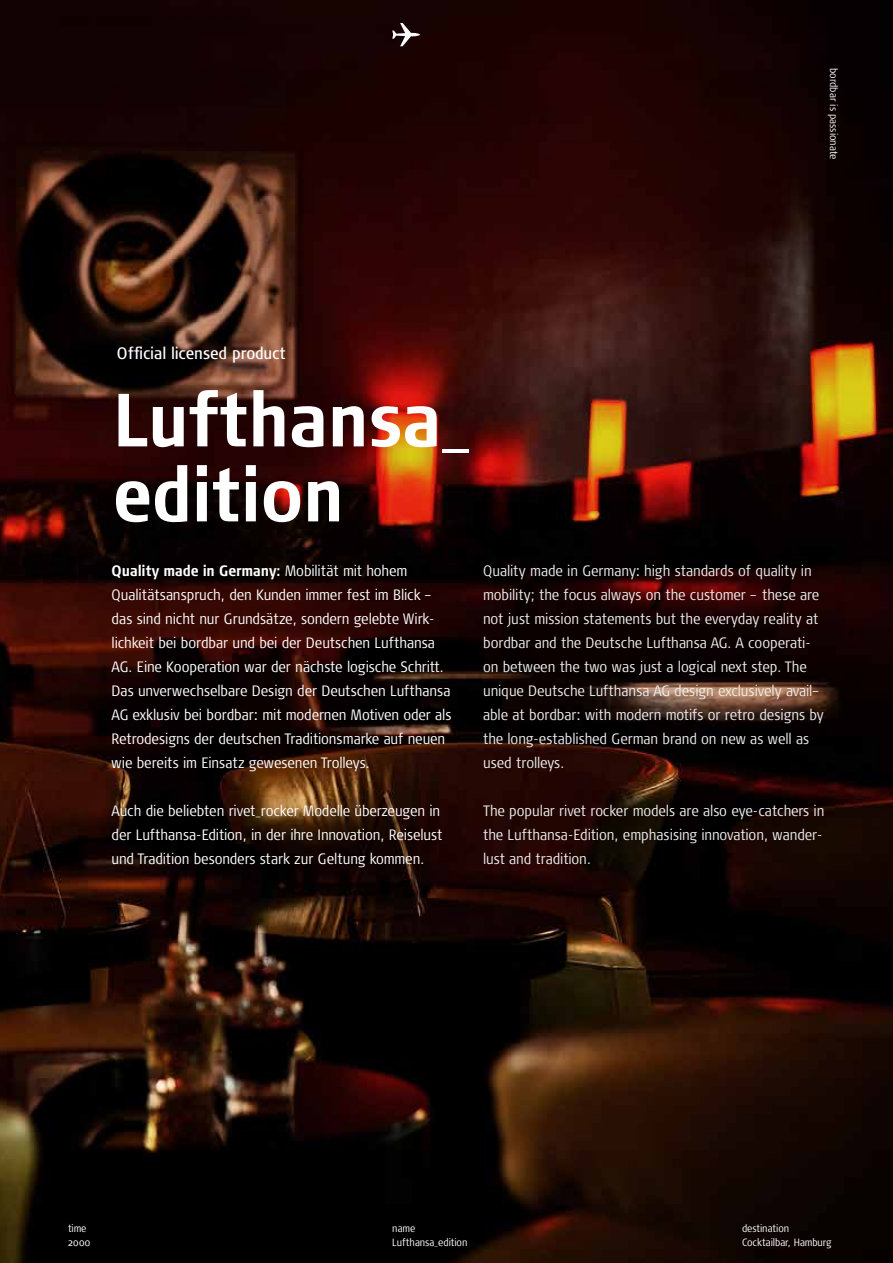
<style>
.page{position:relative;width:893px;height:1263px;background:#fff}
.page>*{position:absolute;margin:0;border:0;box-sizing:border-box;transform-origin:0 0}
.t1{font:700 condensed 75px/75px "Signa OT";color:#fff}
.t2{font:condensed 16.5px "Signa OT";letter-spacing:-.005em;color:#fff}
.t3{font:300 condensed 15px/24px "Signa OT";letter-spacing:-.01em;color:#fff}
.t4{font:300 condensed 15px/24px "Signa OT";letter-spacing:-.01em;color:#ededed}
.t5{font:300 condensed 10.5px/13.5px "Signa OT";letter-spacing:-.01em;color:#fff}
.s1{font-weight:700}
</style>
<div class="page">
<img style="left:0;top:0;width:893px;height:1263px">
<svg style="left:392px;top:23px;width:28px;height:23px"></svg>
<p class="t5" style="left:840px;top:68px;width:93px;rotate:90deg">bordbar is passionate</p>
<p class="t2" style="left:117px;top:344px;width:170px">Official licensed product</p>
<h1 class="t1" style="left:113px;top:382px;width:357px">Lufthansa_ edition</h1>
<p class="t3" style="left:112px;top:559px;width:341px"><span class="s1">Quality made in Germany:</span> Mobilität mit hohem Qualitätsanspruch, den Kunden immer fest im Blick – das sind nicht nur Grundsätze, sondern gelebte Wirk&shy;lichkeit bei bordbar und bei der Deutschen Lufthansa AG. Eine Kooperation war der nächste logische Schritt.<br>Das unverwechselbare Design der Deutschen Lufthansa AG exklusiv bei bordbar: mit modernen Motiven oder als Retrodesigns der deutschen Traditionsmarke auf neuen wie bereits im Einsatz gewesenen Trolleys.</p>
<p class="t3" style="left:112px;top:799px;width:332px">Auch die beliebten rivet_rocker Modelle überzeugen in der Lufthansa-Edition, in der ihre Innovation, Reiselust und Tradition besonders stark zur Geltung kommen.</p>
<p class="t4" style="left:483px;top:559px;width:342px">Quality made in Germany: high standards of quality in mobility; the focus always on the customer – these are not just mission statements but the everyday reality at bordbar and the Deutsche Lufthansa AG. A cooperati&shy;on between the two was just a logical next step. The unique Deutsche Lufthansa AG design exclusively avail– able at bordbar: with modern motifs or retro designs by the long-established German brand on new as well as used trolleys.</p>
<p class="t4" style="left:483px;top:799px;width:343px">The popular rivet rocker models are also eye-catchers in the Lufthansa-Edition, emphasising innovation, wander&shy;lust and tradition.</p>
<p class="t5" style="left:68px;top:1222px;width:24px">time<br>2000</p>
<p class="t5" style="left:392px;top:1222px;width:77px">name<br>Lufthansa_edition</p>
<p class="t5" style="left:742px;top:1222px;width:91px">destination<br>Cocktailbar, Hamburg</p>
</div>
